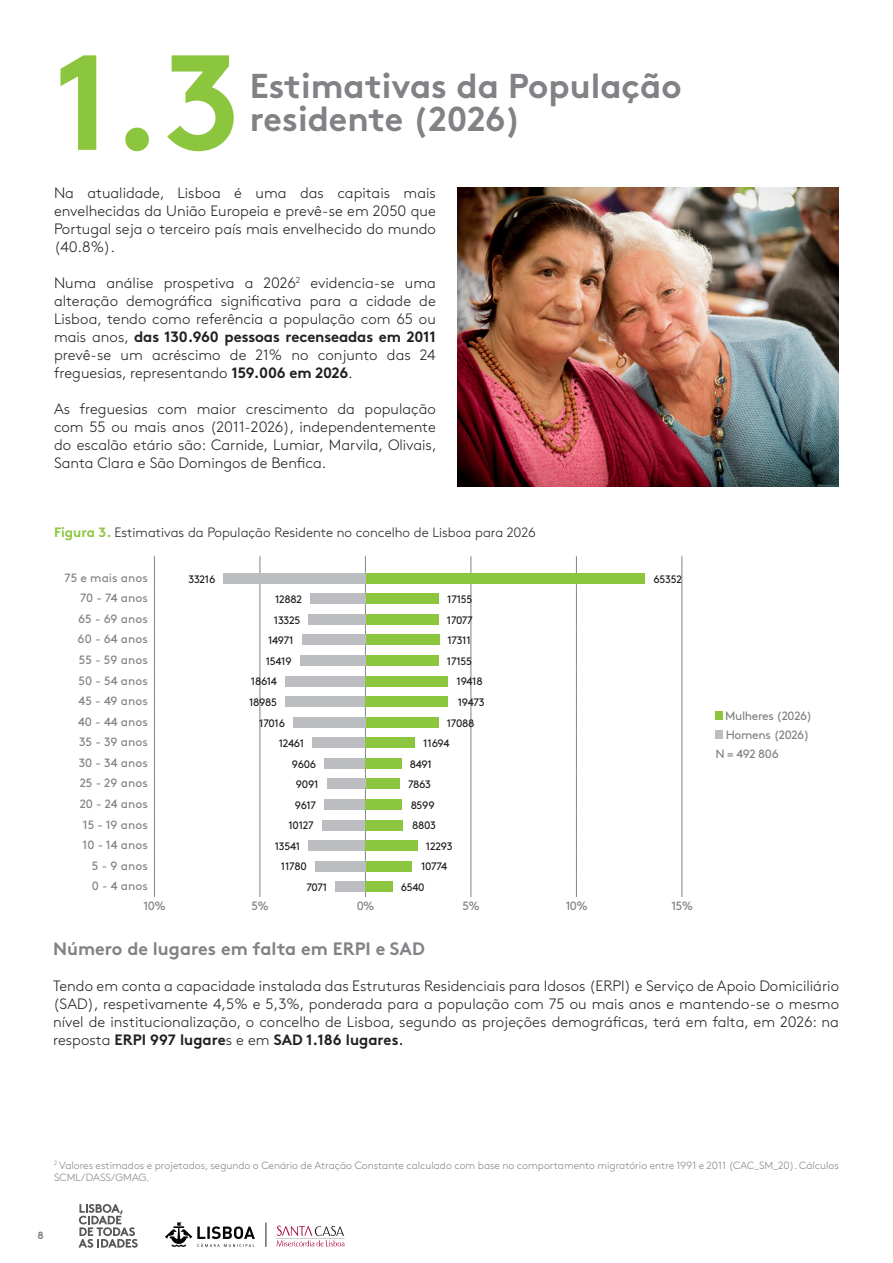
<style>
.page{position:relative;width:893px;height:1263px;background:#fff}
.page>*{position:absolute;margin:0;border:0;box-sizing:border-box;transform-origin:0 0}
.t1{font:700 135px "Brown";color:#8bc63e}
.t2{font:700 34.5px "Brown";color:#808285}
.t3{font:700 18px "Brown";color:#808285}
.t4{font:300 15px/18px "Brown";color:#231f20;text-align:justify}
.t5{font:300 13.5px "Brown";color:#231f20}
.t6{font:12px "Brown";color:#808285}
.t7{font:12px "Brown";letter-spacing:-.025em;color:#808285}
.t8{font:10.8px "Brown";letter-spacing:-.025em;color:#231f20}
.t9{font:300 10.5px/12.6px "Brown";color:#808285}
.t10{font:700 10.5px "Brown";color:#808285}
.s1{font-weight:700}
.s2{font-weight:700;color:#8bc63e}
.s3{font-weight:400}
</style>
<div class="page">
<svg style="left:165px;top:1222px;width:90px;height:25px"></svg>
<svg style="left:266px;top:1222px;width:1px;height:25px"></svg>
<svg style="left:277px;top:1225px;width:68px;height:22px"></svg>
<svg style="left:78px;top:1204px;width:60px;height:44px"></svg>
<img style="left:457px;top:187px;width:382px;height:299px">
<div style="left:715px;top:711px;width:8px;height:9px;background:#8bc63e"></div>
<div style="left:715px;top:731px;width:8px;height:8px;background:#bcbdc0"></div>
<hr style="left:154px;top:556px;width:1px;height:32px;background:#808285">
<hr style="left:260px;top:556px;width:1px;height:32px;background:#808285">
<hr style="left:365px;top:556px;width:1px;height:32px;background:#808285">
<hr style="left:471px;top:556px;width:1px;height:32px;background:#808285">
<hr style="left:576px;top:556px;width:1px;height:32px;background:#808285">
<hr style="left:682px;top:556px;width:1px;height:32px;background:#808285">
<svg style="left:154px;top:588px;width:1px;height:309px"></svg>
<svg style="left:260px;top:588px;width:1px;height:309px"></svg>
<svg style="left:365px;top:588px;width:1px;height:309px"></svg>
<svg style="left:471px;top:588px;width:1px;height:309px"></svg>
<svg style="left:576px;top:588px;width:1px;height:309px"></svg>
<svg style="left:682px;top:588px;width:1px;height:309px"></svg>
<div style="left:335px;top:881px;width:31px;height:11px;background:#bcbdc0"></div>
<div style="left:366px;top:881px;width:27px;height:11px;background:#8bc63e"></div>
<div style="left:315px;top:861px;width:51px;height:11px;background:#bcbdc0"></div>
<div style="left:366px;top:861px;width:46px;height:11px;background:#8bc63e"></div>
<div style="left:308px;top:840px;width:58px;height:11px;background:#bcbdc0"></div>
<div style="left:366px;top:840px;width:52px;height:11px;background:#8bc63e"></div>
<div style="left:323px;top:820px;width:43px;height:10px;background:#bcbdc0"></div>
<div style="left:366px;top:820px;width:37px;height:10px;background:#8bc63e"></div>
<div style="left:325px;top:799px;width:41px;height:11px;background:#bcbdc0"></div>
<div style="left:366px;top:799px;width:36px;height:11px;background:#8bc63e"></div>
<div style="left:327px;top:779px;width:39px;height:10px;background:#bcbdc0"></div>
<div style="left:366px;top:779px;width:33px;height:10px;background:#8bc63e"></div>
<div style="left:325px;top:758px;width:41px;height:11px;background:#bcbdc0"></div>
<div style="left:366px;top:758px;width:36px;height:11px;background:#8bc63e"></div>
<div style="left:312px;top:737px;width:54px;height:11px;background:#bcbdc0"></div>
<div style="left:366px;top:737px;width:49px;height:11px;background:#8bc63e"></div>
<div style="left:293px;top:717px;width:73px;height:11px;background:#bcbdc0"></div>
<div style="left:366px;top:717px;width:73px;height:11px;background:#8bc63e"></div>
<div style="left:285px;top:696px;width:81px;height:11px;background:#bcbdc0"></div>
<div style="left:366px;top:696px;width:82px;height:11px;background:#8bc63e"></div>
<div style="left:285px;top:676px;width:81px;height:10px;background:#bcbdc0"></div>
<div style="left:366px;top:676px;width:82px;height:10px;background:#8bc63e"></div>
<div style="left:300px;top:655px;width:66px;height:11px;background:#bcbdc0"></div>
<div style="left:366px;top:655px;width:73px;height:11px;background:#8bc63e"></div>
<div style="left:302px;top:635px;width:64px;height:10px;background:#bcbdc0"></div>
<div style="left:366px;top:635px;width:74px;height:10px;background:#8bc63e"></div>
<div style="left:309px;top:614px;width:57px;height:11px;background:#bcbdc0"></div>
<div style="left:366px;top:614px;width:73px;height:11px;background:#8bc63e"></div>
<div style="left:224px;top:573px;width:142px;height:10px;background:#bcbdc0"></div>
<div style="left:366px;top:573px;width:279px;height:10px;background:#8bc63e"></div>
<div style="left:310px;top:593px;width:56px;height:11px;background:#bcbdc0"></div>
<div style="left:366px;top:593px;width:73px;height:11px;background:#8bc63e"></div>
<p class="t1" style="left:53px;top:-7px;width:190px">1.3</p>
<p class="t2" style="left:250px;top:58px;width:433px">Estimativas da População</p>
<p class="t2" style="left:250px;top:91px;width:273px">residente (2026)</p>
<p class="t4" style="left:54px;top:183px;width:383px">Na atualidade, Lisboa é uma das capitais mais envelhecidas da União Europeia e prevê-se em 2050 que Portugal seja o terceiro país mais envelhecido do mundo (40.8%).</p>
<p class="t4" style="left:54px;top:273px;width:383px">Numa análise prospetiva a 2026<sup>2</sup> evidencia-se uma alteração demográfica significativa para a cidade de Lisboa, tendo como referência a população com 65 ou mais anos, <span class="s1">das 130.960 pessoas recenseadas em 2011 </span>prevê-se um acréscimo de 21% no conjunto das 24 freguesias, representando <span class="s1">159.006 em 2026</span>.</p>
<p class="t4" style="left:54px;top:399px;width:384px">As freguesias com maior crescimento da população com 55 ou mais anos (2011-2026), independentemente do escalão etário são: Carnide, Lumiar, Marvila, Olivais, Santa Clara e São Domingos de Benfica.</p>
<p class="t5" style="left:54px;top:522px;width:484px"><span class="s2">Figura 3.</span> Estimativas da População Residente no concelho de Lisboa para 2026</p>
<p class="t6" style="left:65px;top:568px;width:85px">75 e mais anos</p>
<p class="t6" style="left:80px;top:589px;width:69px">70 - 74 anos</p>
<p class="t6" style="left:78px;top:609px;width:71px">65 - 69 anos</p>
<p class="t6" style="left:78px;top:630px;width:72px">60 - 64 anos</p>
<p class="t6" style="left:79px;top:651px;width:71px">55 - 59 anos</p>
<p class="t6" style="left:79px;top:671px;width:71px">50 - 54 anos</p>
<p class="t6" style="left:79px;top:692px;width:71px">45 - 49 anos</p>
<p class="t6" style="left:78px;top:712px;width:71px">40 - 44 anos</p>
<p class="t6" style="left:79px;top:733px;width:70px">35 - 39 anos</p>
<p class="t6" style="left:79px;top:753px;width:71px">30 - 34 anos</p>
<p class="t6" style="left:80px;top:774px;width:70px">25 - 29 anos</p>
<p class="t6" style="left:80px;top:795px;width:70px">20 - 24 anos</p>
<p class="t6" style="left:83px;top:815px;width:67px">15 - 19 anos</p>
<p class="t6" style="left:83px;top:836px;width:67px">10 - 14 anos</p>
<p class="t6" style="left:92px;top:856px;width:57px">5 - 9 anos</p>
<p class="t6" style="left:92px;top:877px;width:58px">0 - 4 anos</p>
<p class="t6" style="left:144px;top:897px;width:24px">10%</p>
<p class="t6" style="left:251px;top:897px;width:19px">5%</p>
<p class="t6" style="left:357px;top:897px;width:19px">0%</p>
<p class="t6" style="left:462px;top:897px;width:19px">5%</p>
<p class="t6" style="left:566px;top:897px;width:24px">10%</p>
<p class="t8" style="left:189px;top:571px;width:28px">33216</p>
<p class="t8" style="left:275px;top:591px;width:29px">12882</p>
<p class="t8" style="left:447px;top:591px;width:27px">17155</p>
<p class="t8" style="left:274px;top:612px;width:28px">13325</p>
<p class="t8" style="left:447px;top:612px;width:27px">17077</p>
<p class="t8" style="left:268px;top:632px;width:27px">14971</p>
<p class="t8" style="left:447px;top:632px;width:25px">17311</p>
<p class="t8" style="left:266px;top:653px;width:27px">15419</p>
<p class="t8" style="left:447px;top:653px;width:27px">17155</p>
<p class="t8" style="left:251px;top:673px;width:28px">18614</p>
<p class="t8" style="left:457px;top:673px;width:27px">19418</p>
<p class="t8" style="left:249px;top:694px;width:30px">18985</p>
<p class="t8" style="left:458px;top:694px;width:28px">19473</p>
<p class="t8" style="left:259px;top:714px;width:27px">17016</p>
<p class="t8" style="left:447px;top:714px;width:29px">17088</p>
<p class="t8" style="left:279px;top:735px;width:27px">12461</p>
<p class="t8" style="left:423px;top:735px;width:28px">11694</p>
<p class="t8" style="left:292px;top:756px;width:26px">9606</p>
<p class="t8" style="left:410px;top:756px;width:24px">8491</p>
<p class="t8" style="left:296px;top:776px;width:24px">9091</p>
<p class="t8" style="left:408px;top:776px;width:24px">7863</p>
<p class="t8" style="left:295px;top:797px;width:23px">9617</p>
<p class="t8" style="left:411px;top:797px;width:25px">8599</p>
<p class="t8" style="left:288px;top:817px;width:27px">10127</p>
<p class="t8" style="left:412px;top:817px;width:25px">8803</p>
<p class="t8" style="left:426px;top:838px;width:28px">12293</p>
<p class="t8" style="left:275px;top:838px;width:27px">13541</p>
<p class="t8" style="left:281px;top:858px;width:27px">11780</p>
<p class="t8" style="left:421px;top:858px;width:28px">10774</p>
<p class="t8" style="left:307px;top:879px;width:22px">7071</p>
<p class="t8" style="left:401px;top:879px;width:25px">6540</p>
<p class="t8" style="left:654px;top:571px;width:30px">65352</p>
<p class="t7" style="left:725px;top:706px;width:89px">Mulheres (2026)</p>
<p class="t7" style="left:726px;top:726px;width:85px">Homens (2026)</p>
<p class="t6" style="left:715px;top:745px;width:65px">N = 492 806</p>
<p class="t6" style="left:671px;top:897px;width:23px">15%</p>
<p class="t3" style="left:53px;top:934px;width:373px">Número de lugares em falta em ERPI e SAD</p>
<p class="t4" style="left:53px;top:976px;width:787px">Tendo em conta a capacidade instalada das Estruturas Residenciais para Idosos (ERPI) e Serviço de Apoio Domiciliário (SAD), respetivamente 4,5% e 5,3%, ponderada para a população com 75 ou mais anos e mantendo-se o mesmo nível de institucionalização, o concelho de Lisboa, segundo as projeções demográficas, terá em falta, em 2026: na resposta <span class="s1">ERPI 997 lugare</span>s e em <span class="s1">SAD 1.186 lugares</span><span class="s3">.</span></p>
<p class="t9" style="left:54px;top:1158px;width:786px"><sup>2</sup> Valores estimados e projetados, segundo o Cenário de Atração Constante calculado com base no comportamento migratório entre 1991 e 2011 (CAC_SM_20). Cálculos<br>SCML/DASS/GMAG.</p>
<p class="t10" style="left:37px;top:1227px;width:8px">8</p>
</div>
